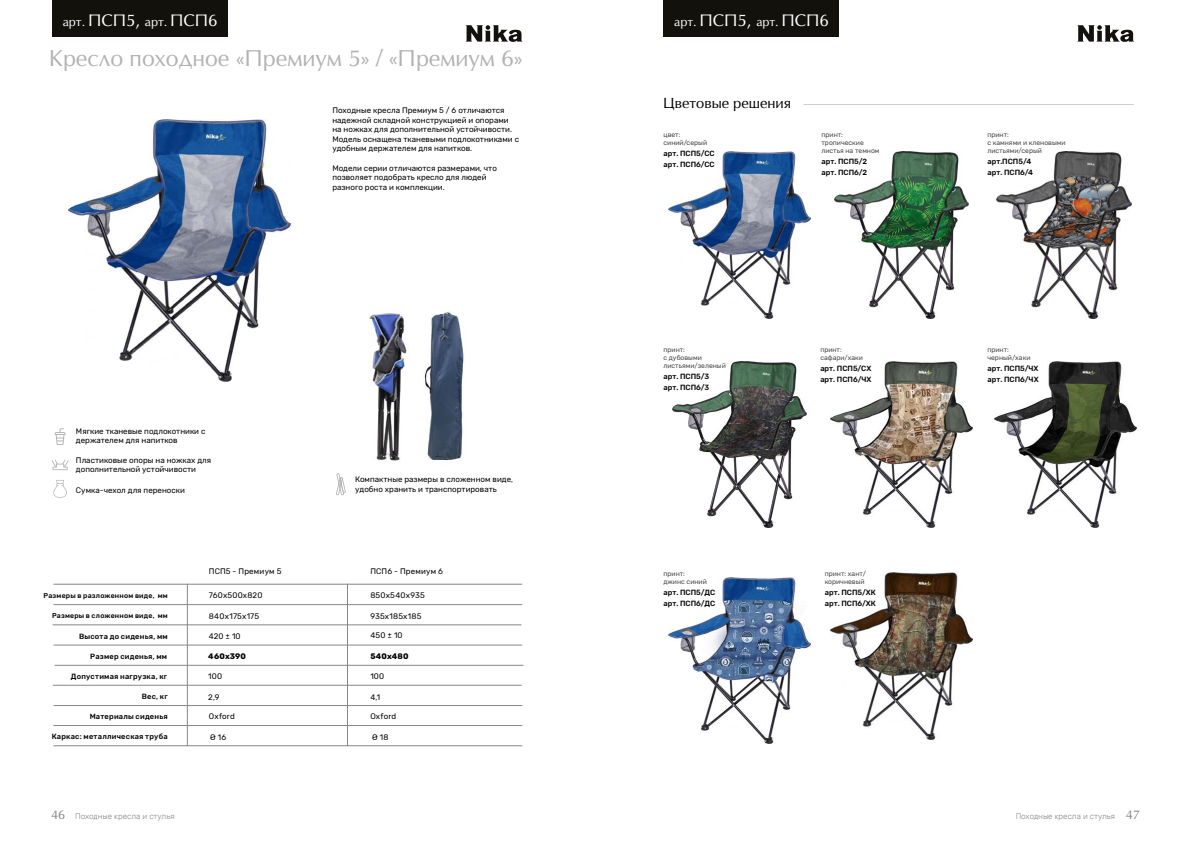
<style>
.page{position:relative;width:1191px;height:842px;background:#fff}
.page>*{position:absolute;margin:0;border:0;box-sizing:border-box;transform-origin:0 0}
.t1{font:22px "Opium New C";color:#b3b2b2}
.t2{font:16px "Opium New";color:#fff}
.t3{font:14px "Opium New C";color:#000}
.t4{font:8px/9.6px "Rubik";color:#000}
.t5{font:300 8px "Rubik";color:#878787}
.t6{font:8px "Rubik";letter-spacing:.025em;color:#000}
.t7{font:8px "Rubik";letter-spacing:.02em;color:#000}
.t8{font:700 8px "Rubik";letter-spacing:.02em;color:#000}
.t9{font:8px "Rubik";letter-spacing:.03em;color:#000}
.t10{font:500 7.5px/11px "Rubik";color:#000}
.t11{font:500 7.5px "Rubik";letter-spacing:.03em;color:#000}
.t12{font:500 7.5px "Rubik";letter-spacing:.025em;color:#000}
.t13{font:500 7px "Rubik";letter-spacing:.03em;color:#000}
.t14{font:6.8px/8.2px "Rubik";color:#454444}
.s1{font-size:12px}
.s2{font-family:"Opium New C";font-weight:400;font-size:12px}
</style>
<div class="page">
<div style="left:52px;top:0;width:175px;height:37px;background:#12110c"></div>
<img style="left:424px;top:312px;width:40px;height:149px">
<img style="left:369px;top:313px;width:38px;height:148px">
<img style="left:69px;top:120px;width:222px;height:261px">
<svg style="left:466px;top:25px;width:56px;height:17px"></svg>
<svg style="left:51px;top:460px;width:18px;height:10px"></svg>
<svg style="left:53px;top:480px;width:14px;height:18px"></svg>
<svg style="left:55px;top:428px;width:10px;height:17px"></svg>
<hr style="left:54px;top:584px;width:468px;height:1px;background:#878787">
<hr style="left:187px;top:584px;width:1px;height:162px;background:#878787">
<hr style="left:347px;top:584px;width:1px;height:162px;background:#878787">
<hr style="left:54px;top:604px;width:468px;height:1px;background:#878787">
<hr style="left:54px;top:645px;width:468px;height:1px;background:#878787">
<hr style="left:53px;top:624px;width:468px;height:1px;background:#878787">
<hr style="left:55px;top:665px;width:468px;height:1px;background:#878787">
<hr style="left:53px;top:685px;width:468px;height:1px;background:#878787">
<hr style="left:54px;top:705px;width:468px;height:1px;background:#878787">
<hr style="left:54px;top:725px;width:468px;height:1px;background:#878787">
<hr style="left:54px;top:745px;width:468px;height:1px;background:#878787">
<svg style="left:336px;top:473px;width:10px;height:22px"></svg>
<div style="left:663px;top:0;width:175px;height:37px;background:#12110c"></div>
<img style="left:668px;top:152px;width:142px;height:166px">
<img style="left:672px;top:361px;width:135px;height:167px">
<img style="left:668px;top:577px;width:142px;height:167px">
<img style="left:997px;top:152px;width:134px;height:166px">
<img style="left:834px;top:152px;width:134px;height:166px">
<img style="left:830px;top:361px;width:142px;height:167px">
<img style="left:830px;top:573px;width:142px;height:166px">
<img style="left:994px;top:361px;width:142px;height:167px">
<svg style="left:1077px;top:25px;width:57px;height:17px"></svg>
<hr style="left:803px;top:104px;width:330px;height:1px;background:#000">
<h2 class="t2" style="left:63px;top:11px;width:156px"><span class="s1">арт.</span> ПСП5, <span class="s1">арт.</span> ПСП6</h2>
<h1 class="t1" style="left:49px;top:44px;width:475px">Кресло походное «Премиум 5» / «Премиум 6»</h1>
<p class="t4" style="left:76px;top:426px;width:131px">Мягкие тканевые подлокотники с держателем для напитков</p>
<p class="t4" style="left:76px;top:455px;width:137px">Пластиковые опоры на ножках для дополнительной устойчивости</p>
<p class="t4" style="left:76px;top:486px;width:110px">Сумка-чехол для переноски</p>
<p class="t4" style="left:332px;top:106px;width:188px">Походные кресла Премиум 5 / 6 отличаются надежной складной конструкцией и опорами на ножках для дополнительной устойчивости.<br>Модель оснащена тканевыми подлокотниками с удобным держателем для напитков.</p>
<p class="t4" style="left:332px;top:163px;width:166px">Модели серии отличаются размерами, что позволяет подобрать кресло для людей разного роста и комплекции.</p>
<p class="t4" style="left:355px;top:475px;width:159px">Компактные размеры в сложенном виде, удобно хранить и транспортировать</p>
<p class="t13" style="left:44px;top:592px;width:126px">Размеры в разложенном виде, мм</p>
<p class="t11" style="left:79px;top:632px;width:90px">Высота до сиденья, мм</p>
<p class="t11" style="left:71px;top:672px;width:98px">Допустимая нагрузка, кг</p>
<p class="t13" style="left:52px;top:612px;width:117px">Размеры в сложенном виде, мм</p>
<p class="t12" style="left:90px;top:652px;width:79px">Размер сиденья, мм</p>
<p class="t10" style="left:142px;top:691px;width:27px">Вес, кг</p>
<p class="t11" style="left:90px;top:712px;width:80px">Материалы сиденья</p>
<p class="t11" style="left:52px;top:732px;width:118px">Каркас: металлическая труба</p>
<p class="t6" style="left:370px;top:566px;width:74px">ПСП6 - Премиум 6</p>
<p class="t6" style="left:209px;top:566px;width:74px">ПСП5 - Премиум 5</p>
<p class="t7" style="left:209px;top:591px;width:55px">760х500х820</p>
<p class="t6" style="left:209px;top:612px;width:52px">840х175х175</p>
<p class="t8" style="left:208px;top:651px;width:39px">460х390</p>
<p class="t4" style="left:208px;top:692px;width:13px">2,9</p>
<p class="t4" style="left:210px;top:732px;width:17px">Ø 16</p>
<p class="t9" style="left:370px;top:590px;width:56px">850х540х935</p>
<p class="t7" style="left:370px;top:611px;width:53px">935х185х185</p>
<p class="t4" style="left:370px;top:631px;width:34px">450 ± 10</p>
<p class="t4" style="left:209px;top:631px;width:33px">420 ± 10</p>
<p class="t4" style="left:208px;top:672px;width:15px">100</p>
<p class="t8" style="left:370px;top:651px;width:40px">540х480</p>
<p class="t4" style="left:370px;top:692px;width:11px">4,1</p>
<p class="t4" style="left:372px;top:732px;width:18px">Ø 18</p>
<p class="t4" style="left:370px;top:672px;width:15px">100</p>
<p class="t4" style="left:209px;top:712px;width:28px">Oxford</p>
<p class="t4" style="left:370px;top:712px;width:28px">Oxford</p>
<h2 class="t2" style="left:674px;top:11px;width:156px"><span class="s1">арт.</span> ПСП5, <span class="s1">арт.</span> ПСП6</h2>
<h3 class="t3" style="left:663px;top:94px;width:129px">Цветовые решения</h3>
<p class="t14" style="left:663px;top:130px;width:45px">цвет: синий/серый</p>
<p class="t10" style="left:663px;top:148px;width:53px">арт. ПСП5/СС арт. ПСП6/СС</p>
<p class="t14" style="left:821px;top:130px;width:60px">принт: тропические листья на темном</p>
<p class="t10" style="left:821px;top:156px;width:47px">арт. ПСП5/2 арт. ПСП6/2</p>
<p class="t14" style="left:663px;top:346px;width:64px">принт:<br>с дубовыми листьями/зеленый</p>
<p class="t10" style="left:663px;top:371px;width:47px">арт. ПСП5/3 арт. ПСП6/3</p>
<p class="t14" style="left:820px;top:346px;width:44px">принт: сафари/хаки</p>
<p class="t10" style="left:820px;top:363px;width:53px">арт. ПСП5/СХ арт. ПСП6/ЧХ</p>
<p class="t14" style="left:663px;top:569px;width:45px">принт: джинс синий</p>
<p class="t10" style="left:663px;top:587px;width:53px">арт. ПСП5/ДС арт. ПСП6/ДС</p>
<p class="t14" style="left:824px;top:569px;width:43px">принт: хант/ коричневый</p>
<p class="t10" style="left:824px;top:587px;width:53px">арт. ПСП5/ХК арт. ПСП6/ХК</p>
<p class="t14" style="left:987px;top:130px;width:80px">принт:<br>с камнями и кленовыми листьями/серый</p>
<p class="t10" style="left:987px;top:156px;width:47px">арт.ПСП5/4 арт. ПСП6/4</p>
<p class="t14" style="left:987px;top:346px;width:45px">принт: черный/хаки</p>
<p class="t10" style="left:987px;top:363px;width:53px">арт. ПСП5/ЧХ арт. ПСП6/ЧХ</p>
<p class="t5" style="left:51px;top:812px;width:125px"><span class="s2">46</span> Походные кресла и стулья</p>
<p class="t5" style="left:1015px;top:812px;width:126px">Походные кресла и стулья <span class="s2">47</span></p>
</div>
